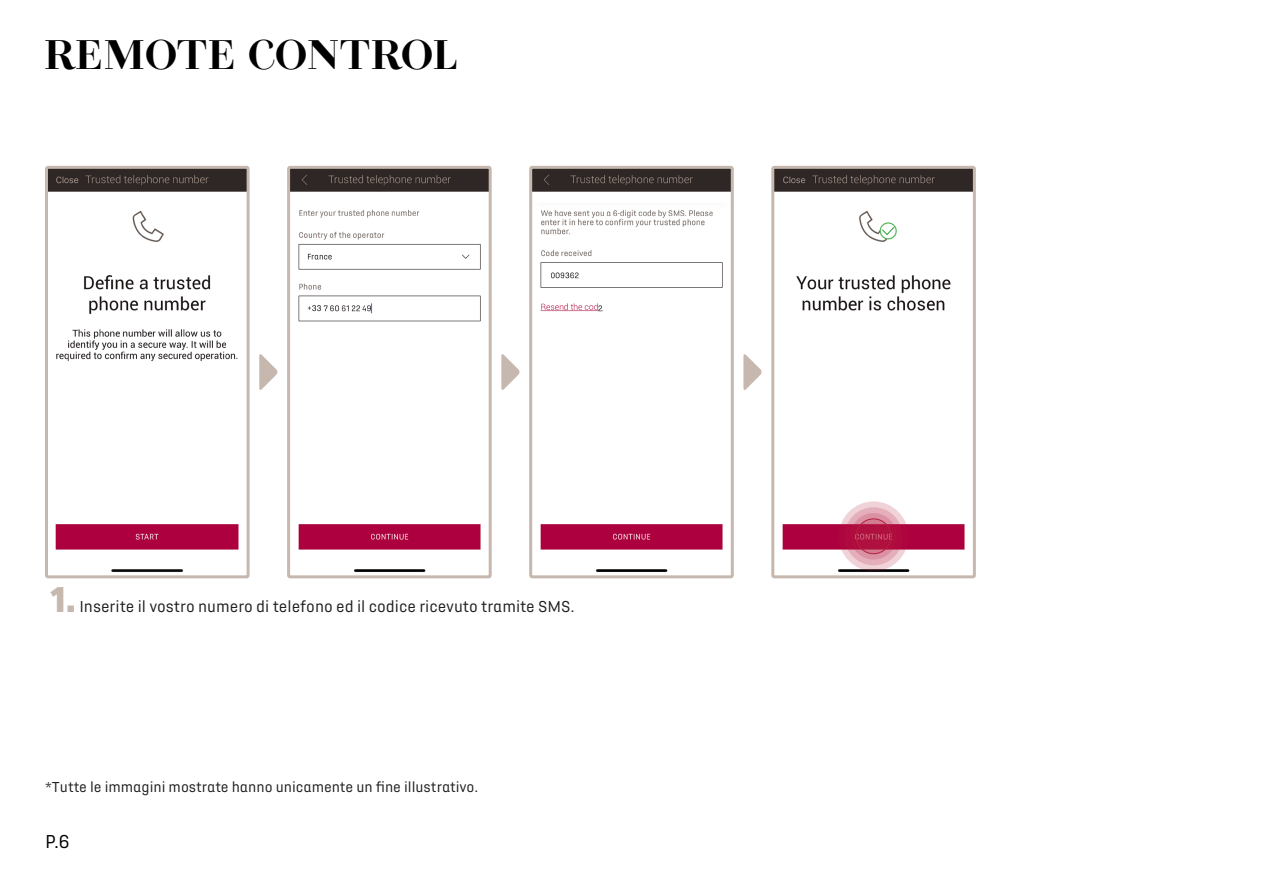
<style>
.page{position:relative;width:1263px;height:893px;background:#fff}
.page>*{position:absolute;margin:0;border:0;box-sizing:border-box;transform-origin:0 0}
.t1{font:45px "DS Title Web Small";letter-spacing:-.015em;color:#000}
.t2{font:800 37.5px "DS Automobiles Pro";color:#c6b8ae}
.t3{font:19.5px "DS Automobiles Pro";color:#000}
.t4{font:16.5px "DS Automobiles Pro";color:#1a1b1b}
.t5{font:15px "DS Automobiles Pro";color:#1a1b1b}
</style>
<div class="page">
<img style="left:49px;top:170px;width:197px;height:402px">
<div style="left:45px;top:166px;width:205px;height:412px;border:3px solid #c6b8ae;border-radius:2px"></div>
<img style="left:291px;top:170px;width:197px;height:402px">
<div style="left:287px;top:166px;width:205px;height:412px;border:3px solid #c6b8ae;border-radius:2px"></div>
<img style="left:533px;top:170px;width:197px;height:402px">
<div style="left:529px;top:166px;width:205px;height:412px;border:3px solid #c6b8ae;border-radius:2px"></div>
<img style="left:775px;top:170px;width:197px;height:402px">
<div style="left:771px;top:166px;width:205px;height:412px;border:3px solid #c6b8ae;border-radius:2px"></div>
<svg style="left:501px;top:354px;width:19px;height:36px"></svg>
<svg style="left:743px;top:354px;width:19px;height:36px"></svg>
<svg style="left:259px;top:354px;width:19px;height:36px"></svg>
<svg style="left:839px;top:501px;width:69px;height:70px"></svg>
<svg style="left:844px;top:507px;width:59px;height:58px"></svg>
<svg style="left:850px;top:513px;width:47px;height:47px"></svg>
<svg style="left:856px;top:519px;width:35px;height:35px"></svg>
<div style="left:856px;top:518px;width:35px;height:36px;border:1px solid #b51e41;border-radius:50%"></div>
<h1 class="t1" style="left:44px;top:30px;width:415px">REMOTE CONTROL</h1>
<h2 class="t2" style="left:50px;top:574px;width:27px">1.</h2>
<p class="t4" style="left:79px;top:597px;width:497px">Inserite il vostro numero di telefono ed il codice ricevuto tramite SMS.</p>
<p class="t5" style="left:45px;top:777px;width:435px">*Tutte le immagini mostrate hanno unicamente un fine illustrativo.</p>
<p class="t3" style="left:45px;top:829px;width:26px">P.6</p>
</div>
